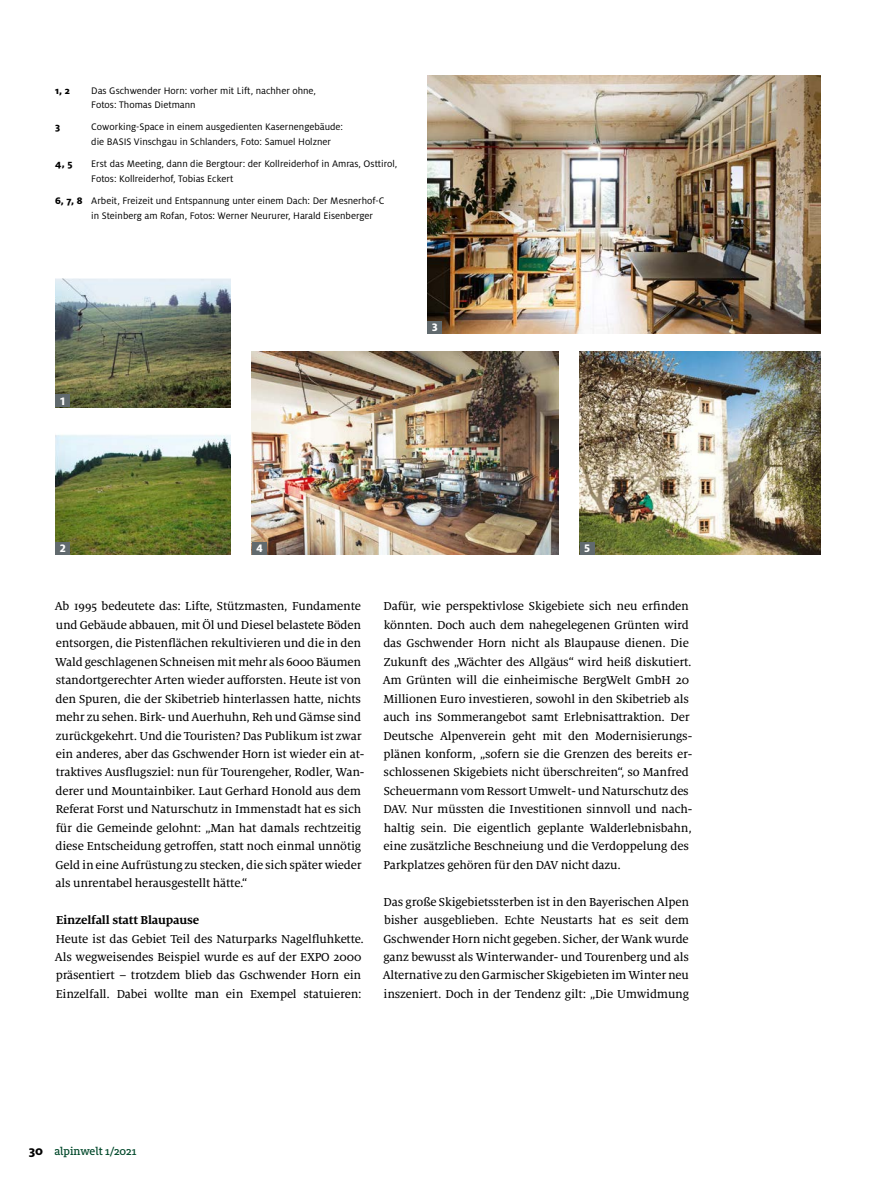
<style>
.page{position:relative;width:893px;height:1191px;background:#fff}
.page>*{position:absolute;margin:0;border:0;box-sizing:border-box;transform-origin:0 0}
.t1{font:12.75px/18.5px "Milo Serif OT Text";letter-spacing:-.015em;color:#000}
.t2{font:700 12.75px "Milo Serif OT";letter-spacing:-.015em;color:#000}
.t3{font:500 12px "FF Milo Slab";color:#00482a}
.t4{font:800 12px "Milo Pro";color:#fff}
.t5{font:10.5px/14.7px "Milo Pro";color:#000}
.t6{font:800 10.5px "Milo Pro";color:#000}
.s1{font-weight:800}
.s2{font-family:"Milo Pro";font-weight:800;font-size:13.5px;color:#000}
</style>
<div class="page">
<img style="left:427px;top:75px;width:394px;height:258px">
<img style="left:580px;top:352px;width:241px;height:203px">
<img style="left:252px;top:352px;width:306px;height:203px">
<img style="left:55px;top:278px;width:176px;height:129px">
<img style="left:55px;top:435px;width:176px;height:120px">
<div style="left:55px;top:394px;width:15px;height:13px;background:#616a6e"></div>
<div style="left:55px;top:542px;width:15px;height:13px;background:#616a6e"></div>
<div style="left:427px;top:321px;width:15px;height:12px;background:#616a6e"></div>
<div style="left:252px;top:542px;width:15px;height:13px;background:#616a6e"></div>
<div style="left:580px;top:542px;width:15px;height:13px;background:#616a6e"></div>
<p class="t6" style="left:55px;top:84px;width:16px">1, 2</p>
<p class="t5" style="left:91px;top:83px;width:226px">Das Gschwender Horn: vorher mit Lift, nachher ohne,<br>Fotos: Thomas Dietmann</p>
<p class="t6" style="left:55px;top:121px;width:7px">3</p>
<p class="t5" style="left:91px;top:120px;width:253px">Coworking-Space in einem ausgedienten Kasernengebäude: die BASIS Vinschgau in Schlanders, Foto: Samuel Holzner</p>
<p class="t6" style="left:55px;top:158px;width:19px">4, 5</p>
<p class="t5" style="left:91px;top:157px;width:308px">Erst das Meeting, dann die Bergtour: der Kollreiderhof in Amras, Osttirol,<br>Fotos: Kollreiderhof, Tobias Eckert</p>
<p class="t5" style="left:91px;top:194px;width:295px;text-indent:-36px"><span class="s1">6, 7, 8</span> Arbeit, Freizeit und Entspannung unter einem Dach: Der Mesnerhof-C in Steinberg am Rofan, Fotos: Werner Neururer, Harald Eisenberger</p>
<p class="t4" style="left:59px;top:394px;width:8px">1</p>
<p class="t4" style="left:431px;top:320px;width:8px">3</p>
<p class="t4" style="left:59px;top:542px;width:8px">2</p>
<p class="t4" style="left:256px;top:542px;width:8px">4</p>
<p class="t4" style="left:584px;top:542px;width:8px">5</p>
<p class="t1" style="left:55px;top:597px;width:311px">Ab 1995 bedeutete das: Lifte, Stützmasten, Fundamente und Gebäude abbauen, mit Öl und Diesel belastete Böden entsorgen, die Pistenflächen rekultivieren und die in den Wald geschlagenen Schneisen mit mehr als 6000 Bäumen standortgerechter Arten wieder aufforsten. Heute ist von den Spuren, die der Skibetrieb hinterlassen hatte, nichts mehr zu sehen. Birk- und Auerhuhn, Reh und Gämse sind zurückgekehrt. Und die Touristen? Das Publikum ist zwar ein anderes, aber das Gschwender Horn ist wieder ein at&shy;traktives Ausflugsziel: nun für Tourengeher, Rodler, Wan&shy;derer und Mountainbiker. Laut Gerhard Honold aus dem Referat Forst und Naturschutz in Immenstadt hat es sich für die Gemeinde gelohnt: „Man hat damals rechtzeitig diese Entscheidung getroffen, statt noch einmal unnötig Geld in eine Aufrüstung zu stecken, die sich später wieder als unrentabel herausgestellt hätte.“</p>
<p class="t2" style="left:56px;top:913px;width:145px">Einzelfall statt Blaupause</p>
<p class="t1" style="left:55px;top:929px;width:311px">Heute ist das Gebiet Teil des Naturparks Nagelfluhkette.<br>Als wegweisendes Beispiel wurde es auf der EXPO 2000 präsentiert – trotzdem blieb das Gschwender Horn ein Einzelfall. Dabei wollte man ein Exempel statuieren:</p>
<p class="t1" style="left:383px;top:597px;width:311px">Dafür, wie perspektivlose Skigebiete sich neu erfinden könnten. Doch auch dem nahegelegenen Grünten wird das Gschwender Horn nicht als Blaupause dienen. Die Zukunft des „Wächter des Allgäus“ wird heiß diskutiert.<br>Am Grünten will die einheimische BergWelt GmbH 20<br>Millionen Euro investieren, sowohl in den Skibetrieb als auch ins Sommerangebot samt Erlebnisattraktion. Der Deutsche Alpenverein geht mit den Modernisierungs&shy;plänen konform, „sofern sie die Grenzen des bereits er&shy;schlossenen Skigebiets nicht überschreiten“, so Manfred Scheuermann vom Ressort Umwelt- und Naturschutz des DAV. Nur müssten die Investitionen sinnvoll und nach&shy;haltig sein. Die eigentlich geplante Walderlebnisbahn, eine zusätzliche Beschneiung und die Verdoppelung des Parkplatzes gehören für den DAV nicht dazu.</p>
<p class="t1" style="left:383px;top:892px;width:308px;text-align:justify">Das große Skigebietssterben ist in den Bayerischen Alpen bisher ausgeblieben. Echte Neustarts hat es seit dem Gschwender Horn nicht gegeben. Sicher, der Wank wurde ganz bewusst als Winterwander- und Tourenberg und als Alternative zu den Garmischer Skigebieten im Winter neu inszeniert. Doch in der Tendenz gilt: „Die Umwidmung</p>
<p class="t3" style="left:29px;top:1144px;width:109px"><span class="s2">30</span> alpinwelt 1/2021</p>
</div>
